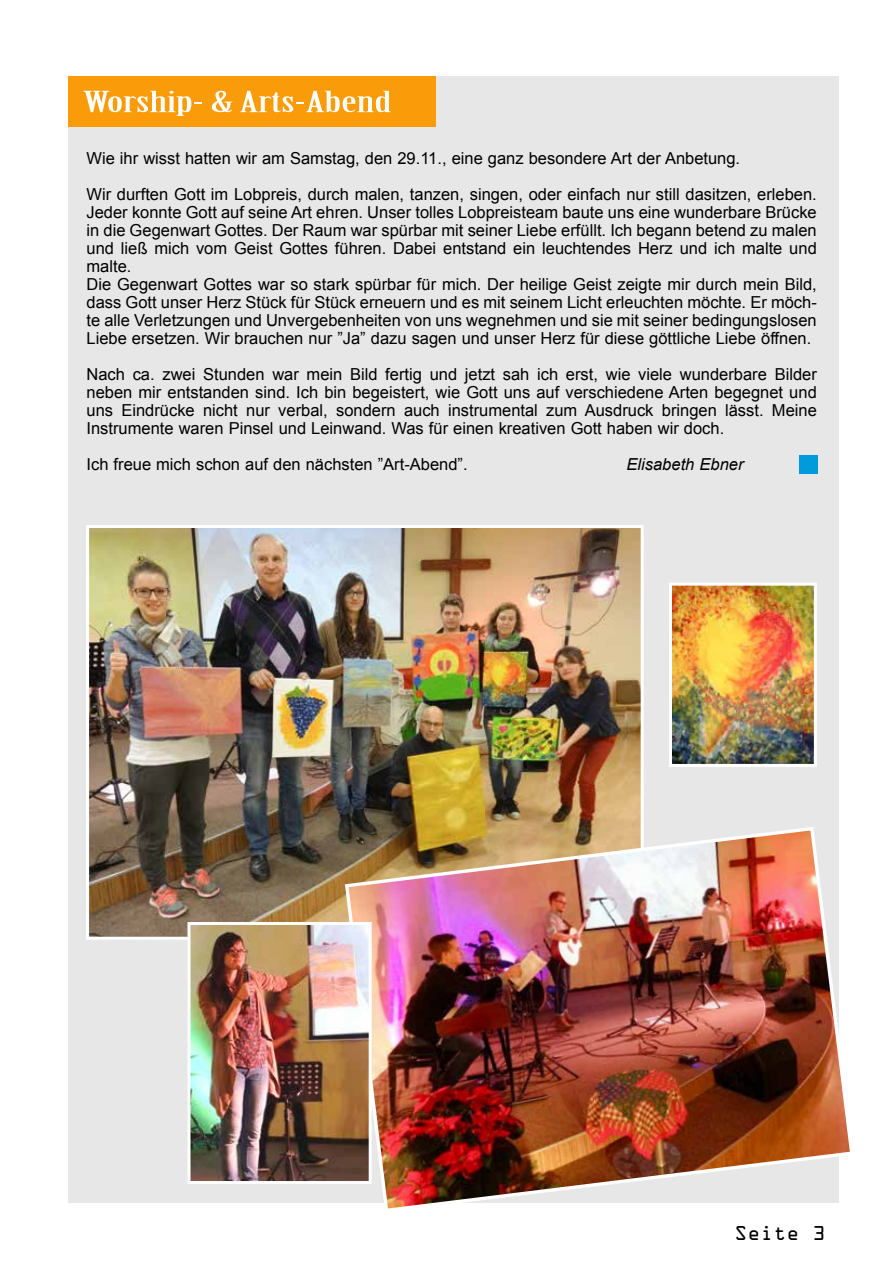
<style>
.page{position:relative;width:893px;height:1263px;background:#fff}
.page>*{position:absolute;margin:0;border:0;box-sizing:border-box;transform-origin:0 0}
.t1{font:28.5px "Birch Std";color:#fff;scale:2 1}
.t2{font:18px "OCRA Std";color:#000}
.t3{font:16.5px/18px "Arial";color:#000}
.t4{font:italic 16.5px "Arial";color:#000}
</style>
<div class="page">
<div style="left:68px;top:76px;width:770px;height:1127px;background:#e7e7e8"></div>
<div style="left:68px;top:76px;width:367px;height:50px;background:#fa9c0a"></div>
<img style="left:90px;top:529px;width:550px;height:407px">
<div style="left:86px;top:525px;width:558px;height:415px;border:3px solid #fff"></div>
<img style="left:673px;top:587px;width:140px;height:176px">
<div style="left:669px;top:583px;width:148px;height:184px;border:3px solid #fff"></div>
<img style="left:343px;top:825px;width:507px;height:384px">
<img style="left:192px;top:926px;width:176px;height:254px">
<div style="left:188px;top:922px;width:184px;height:262px;border:3px solid #fff"></div>
<div style="left:799px;top:455px;width:18px;height:18px;background:#009add"></div>
<h1 class="t1" style="left:83px;top:86px;width:156px">Worship- &amp; Arts-Abend</h1>
<p class="t3" style="left:87px;top:141px;width:732px;line-height:36px">Wie ihr wisst hatten wir am Samstag, den 29.11., eine ganz besondere Art der Anbetung.<br>Wir durften Gott im Lobpreis, durch malen, tanzen, singen, oder einfach nur still dasitzen, erleben.</p>
<p class="t3" style="left:87px;top:204px;width:732px">Jeder konnte Gott auf seine Art ehren. Unser tolles Lobpreisteam baute uns eine wunderbare Brücke in die Gegenwart Gottes. Der Raum war spürbar mit seiner Liebe erfüllt. Ich begann betend zu malen und ließ mich vom Geist Gottes führen. Dabei entstand ein leuchtendes Herz und ich malte und malte.<br>Die Gegenwart Gottes war so stark spürbar für mich. Der heilige Geist zeigte mir durch mein Bild, dass Gott unser Herz Stück für Stück erneuern und es mit seinem Licht erleuchten möchte. Er möch&shy;te alle Verletzungen und Unvergebenheiten von uns wegnehmen und sie mit seiner bedingungslosen Liebe ersetzen. Wir brauchen nur ”Ja” dazu sagen und unser Herz für diese göttliche Liebe öffnen.</p>
<p class="t3" style="left:87px;top:366px;width:732px;text-align:justify">Nach ca. zwei Stunden war mein Bild fertig und jetzt sah ich erst, wie viele wunderbare Bilder neben mir entstanden sind. Ich bin begeistert, wie Gott uns auf verschiedene Arten begegnet und uns Eindrücke nicht nur verbal, sondern auch instrumental zum Ausdruck bringen lässt. Meine Instrumente waren Pinsel und Leinwand. Was für einen kreativen Gott haben wir doch.</p>
<p class="t3" style="left:87px;top:456px;width:383px">Ich freue mich schon auf den nächsten ”Art-Abend”.</p>
<p class="t4" style="left:627px;top:454px;width:118px">Elisabeth Ebner</p>
<p class="t2" style="left:735px;top:1225px;width:92px">Seite 3</p>
</div>
